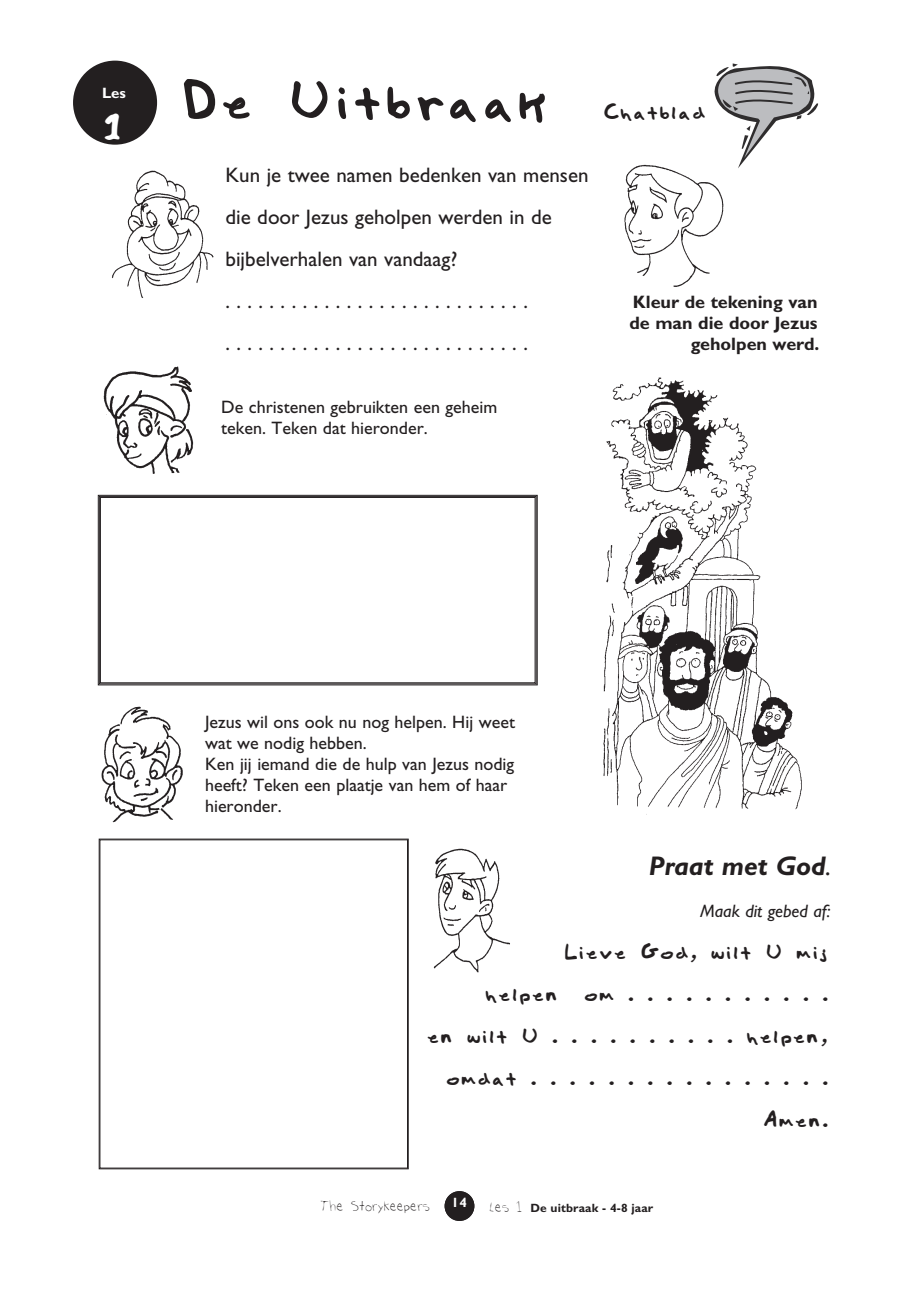
<style>
.page{position:relative;width:919px;height:1289px;background:#fff}
.page>*{position:absolute;margin:0;border:0;box-sizing:border-box;transform-origin:0 0}
.t1{font:54px "Child's Play";letter-spacing:.05em;color:#231f20}
.t2{font:36px "Child's Play";color:#fff}
.t3{font:italic 700 27px "Gill Sans Std";color:#231f20}
.t4{font:21px/42px "Gill Sans Std";color:#231f20}
.t5{font:21px/42px "Child's Play";letter-spacing:.05em;color:#231f20;text-align:right}
.t6{font:18px/21px "Gill Sans Std";color:#231f20}
.t7{font:700 18px/21px "Gill Sans Std";color:#231f20;text-align:right}
.t8{font:italic 18px "Gill Sans Std";color:#231f20}
.t9{font:700 15px "Gill Sans Std";color:#fff}
.t10{font:13.5px "Tom's Handwriting";color:#231f20}
.t11{font:700 13.5px "Gill Sans Std";color:#fff}
.t12{font:700 12px "Gill Sans Std";letter-spacing:.01em;color:#231f20}
.s1{font-weight:400}
.s2{font-family:"Tom's Handwriting";font-weight:400;font-size:13.5px}
</style>
<div class="page">
<div style="left:444px;top:1191px;width:30px;height:29px;background:#231f20;border-radius:50%"></div>
<div style="left:73px;top:61px;width:84px;height:84px;background:#231f20;border-radius:50%"></div>
<svg style="left:714px;top:63px;width:104px;height:105px"></svg>
<img style="left:112px;top:170px;width:102px;height:128px">
<img style="left:624px;top:164px;width:103px;height:123px">
<img style="left:103px;top:366px;width:91px;height:108px">
<img style="left:101px;top:706px;width:82px;height:117px">
<img style="left:603px;top:377px;width:199px;height:438px">
<svg style="left:97px;top:494px;width:441px;height:191px"></svg>
<div style="left:100px;top:497px;width:435px;height:186px;border:1px solid #231f20"></div>
<svg style="left:99px;top:838px;width:309px;height:331px"></svg>
<img style="left:433px;top:848px;width:77px;height:125px">
<p class="t9" style="left:102px;top:84px;width:25px">Les</p>
<h2 class="t2" style="left:104px;top:110px;width:23px">1</h2>
<h1 class="t1" style="left:181px;top:74px;width:365px">De Uitbraak</h1>
<p class="t5" style="left:603px;top:92px;width:104px">Chatblad</p>
<p class="t4" style="left:225px;top:154px;width:364px">Kun je twee namen bedenken van mensen die door Jezus geholpen werden in de bijbelverhalen van vandaag?<br>. . . . . . . . . . . . . . . . . . . . . . . . . . . .<br>. . . . . . . . . . . . . . . . . . . . . . . . . . . .</p>
<p class="t7" style="left:629px;top:291px;width:191px">Kleur de tekening van de man die door Jezus geholpen werd.</p>
<p class="t6" style="left:221px;top:396px;width:277px">De christenen gebruikten een geheim teken. Teken dat hieronder.</p>
<p class="t6" style="left:205px;top:711px;width:311px">Jezus wil ons ook nu nog helpen. Hij weet wat we nodig hebben.<br>Ken jij iemand die de hulp van Jezus nodig heeft? Teken een plaatje van hem of haar hieronder.</p>
<h3 class="t3" style="left:649px;top:850px;width:184px">Praat met God<span class="s1">.</span></h3>
<p class="t8" style="left:700px;top:900px;width:132px">Maak dit gebed af:</p>
<p class="t5" style="left:565px;top:932px;width:265px">Lieve God, wilt U mij</p>
<p class="t5" style="left:485px;top:974px;width:74px">helpen</p>
<p class="t5" style="left:427px;top:974px;width:402px">om . . . . . . . . . . .<br>en wilt U . . . . . . . . . . helpen, omdat . . . . . . . . . . . . . . . .<br>Amen.</p>
<p class="t11" style="left:451px;top:1194px;width:17px">64</p>
<p class="t11" style="left:451px;top:1194px;width:9px">1</p>
<p class="t10" style="left:320px;top:1200px;width:111px">The Storykeepers</p>
<p class="t12" style="left:489px;top:1200px;width:165px"><span class="s2">Les 1</span> De uitbraak - 4-8 jaar</p>
</div>
